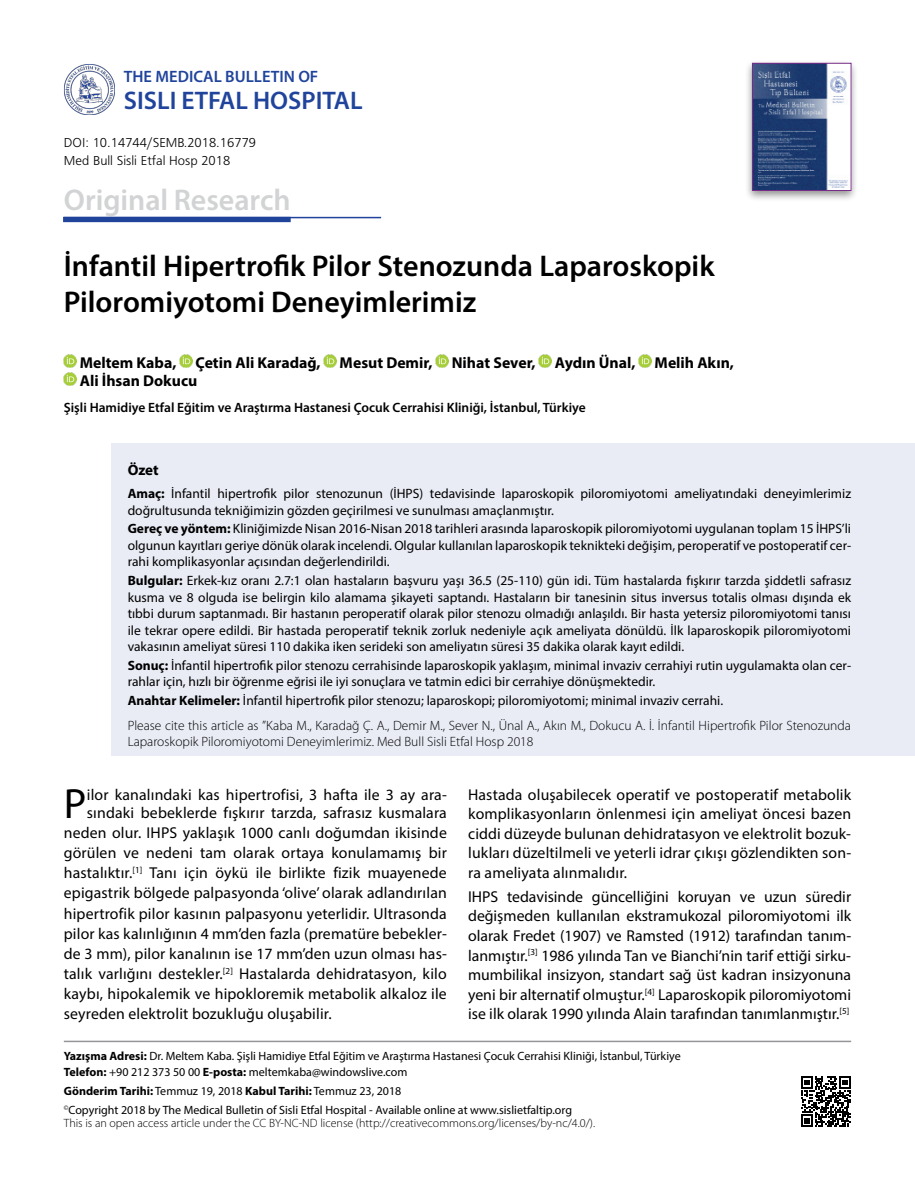
<style>
.page{position:relative;width:915px;height:1191px;background:#fff}
.page>*{position:absolute;margin:0;border:0;box-sizing:border-box;transform-origin:0 0}
.t1{font:42.45px "Myriad Pro";color:#000}
.t2{font:600 30px/36px "Myriad Pro";color:#000}
.t3{font:600 30px "Myriad Pro";color:#d1d3d4}
.t4{font:600 25.5px "Myriad Pro";color:#20449c}
.t5{font:600 16.5px "Myriad Pro";color:#20449c}
.t6{font:15.75px/19.6px "Myriad Pro";letter-spacing:.01em;color:#000;text-align:justify}
.t7{font:700 15.75px/18px "Myriad Pro";color:#000}
.t8{font:700 15px "Myriad Pro";color:#000}
.t9{font:13.5px/16.5px "Myriad Pro";color:#000}
.t10{font:300 13.5px/25px "Myriad Pro";color:#000}
.t11{font:600 13.5px "Myriad Pro";color:#000}
.t12{font:13.5px/18px "Frugal Normal Tr";color:#000}
.t13{font:12px/16.5px "Myriad Pro";color:#000}
.t14{font:300 12px "Myriad Pro";color:#000}
.s1{font-weight:700}
.s2{font-weight:400}
</style>
<div class="page">
<div style="left:112px;top:443px;width:802px;height:313px;background:#e9ecf5"></div>
<svg style="left:64px;top:355px;width:13px;height:12px"></svg>
<svg style="left:179px;top:355px;width:13px;height:12px"></svg>
<svg style="left:323px;top:355px;width:13px;height:12px"></svg>
<svg style="left:435px;top:355px;width:13px;height:12px"></svg>
<svg style="left:538px;top:355px;width:13px;height:12px"></svg>
<svg style="left:638px;top:355px;width:13px;height:12px"></svg>
<svg style="left:64px;top:373px;width:13px;height:12px"></svg>
<hr style="left:64px;top:217px;width:317px;height:1px;background:#20449c">
<div style="left:63px;top:217px;width:227px;height:5px;background:#20449c"></div>
<hr style="left:64px;top:1040px;width:786px;height:2px;background:#939598">
<img style="left:64px;top:64px;width:51px;height:51px">
<div style="left:744px;top:59px;width:114px;height:143px;background:#000;opacity:.43"></div>
<img style="left:754px;top:65px;width:94px;height:124px">
<div style="left:752px;top:63px;width:98px;height:128px;border:1px solid #792b88"></div>
<svg style="left:801px;top:1076px;width:49px;height:50px"></svg>
<p class="t5" style="left:124px;top:66px;width:196px">THE MEDICAL BULLETIN OF</p>
<h3 class="t4" style="left:124px;top:84px;width:240px">SISLI ETFAL HOSPITAL</h3>
<p class="t12" style="left:64px;top:133px;width:194px">DOI: 10.14744/SEMB.2018.16779<br>Med Bull Sisli Etfal Hosp 2018</p>
<h2 class="t3" style="left:64px;top:181px;width:228px">Original Research</h2>
<h2 class="t2" style="left:64px;top:247px;width:652px">İnfantil Hipertrofik Pilor Stenozunda Laparoskopik<br>Piloromiyotomi Deneyimlerimiz</h2>
<p class="t7" style="left:80px;top:353px;width:655px">Meltem Kaba, Çetin Ali Karadağ, Mesut Demir, Nihat Sever, Aydın Ünal, Melih Akın,<br>Ali İhsan Dokucu</p>
<p class="t11" style="left:64px;top:399px;width:523px">Şişli Hamidiye Etfal Eğitim ve Araştırma Hastanesi Çocuk Cerrahisi Kliniği, İstanbul, Türkiye</p>
<p class="t8" style="left:128px;top:460px;width:33px">Özet</p>
<p class="t9" style="left:128px;top:485px;width:724px"><span class="s1">Amaç:</span> İnfantil hipertrofik pilor stenozunun (İHPS) tedavisinde laparoskopik piloromiyotomi ameliyatındaki deneyimlerimiz doğrultusunda tekniğimizin gözden geçirilmesi ve sunulması amaçlanmıştır.</p>
<p class="t9" style="left:128px;top:520px;width:724px;text-align:justify"><span class="s1">Gereç ve yöntem:</span> Kliniğimizde Nisan 2016-Nisan 2018 tarihleri arasında laparoskopik piloromiyotomi uygulanan toplam 15 İHPS’li olgunun kayıtları geriye dönük olarak incelendi. Olgular kullanılan laparoskopik teknikteki değişim, peroperatif ve postoperatif cer&shy;rahi komplikasyonlar açısından değerlendirildi.</p>
<p class="t9" style="left:128px;top:572px;width:724px;text-align:justify"><span class="s1">Bulgular:</span> Erkek-kız oranı 2.7:1 olan hastaların başvuru yaşı 36.5 (25-110) gün idi. Tüm hastalarda fışkırır tarzda şiddetli safrasız kusma ve 8 olguda ise belirgin kilo alamama şikayeti saptandı. Hastaların bir tanesinin situs inversus totalis olması dışında ek tıbbi durum saptanmadı. Bir hastanın peroperatif olarak pilor stenozu olmadığı anlaşıldı. Bir hasta yetersiz piloromiyotomi tanısı ile tekrar opere edildi. Bir hastada peroperatif teknik zorluk nedeniyle açık ameliyata dönüldü. İlk laparoskopik piloromiyotomi vakasının ameliyat süresi 110 dakika iken serideki son ameliyatın süresi 35 dakika olarak kayıt edildi.</p>
<p class="t9" style="left:128px;top:656px;width:724px"><span class="s1">Sonuç:</span> İnfantil hipertrofik pilor stenozu cerrahisinde laparoskopik yaklaşım, minimal invaziv cerrahiyi rutin uygulamakta olan cer&shy;rahlar için, hızlı bir öğrenme eğrisi ile iyi sonuçlara ve tatmin edici bir cerrahiye dönüşmektedir.</p>
<p class="t10" style="left:128px;top:688px;width:724px"><span class="s1">Anahtar Kelimeler:</span> <span class="s2">İnfantil hipertrofik pilor stenozu; laparoskopi; piloromiyotomi; minimal invaziv cerrahi.<br></span>Please cite this article as ”Kaba M., Karadağ Ç. A., Demir M., Sever N., Ünal A., Akın M., Dokucu A. İ. İnfantil Hipertrofik Pilor Stenozunda</p>
<p class="t10" style="left:128px;top:729px;width:407px">Laparoskopik Piloromiyotomi Deneyimlerimiz. Med Bull Sisli Etfal Hosp 2018</p>
<h1 class="t1" style="left:64px;top:777px;width:24px">P</h1>
<p class="t6" style="left:87px;top:785px;width:361px;line-height:18px">ilor kanalındaki kas hipertrofisi, 3 hafta ile 3 ay ara&shy;sındaki bebeklerde fışkırır tarzda, safrasız kusmalara</p>
<p class="t6" style="left:64px;top:822px;width:384px;line-height:20.2px">neden olur. IHPS yaklaşık 1000 canlı doğumdan ikisinde görülen ve nedeni tam olarak ortaya konulamamış bir hastalıktır.<sup>[1]</sup> Tanı için öykü ile birlikte fizik muayenede epigastrik bölgede palpasyonda ‘olive’ olarak adlandırılan hipertrofik pilor kasının palpasyonu yeterlidir. Ultrasonda pilor kas kalınlığının 4 mm’den fazla (prematüre bebekler&shy;de 3 mm), pilor kanalının ise 17 mm’den uzun olması has&shy;talık varlığını destekler.<sup>[2]</sup> Hastalarda dehidratasyon, kilo kaybı, hipokalemik ve hipokloremik metabolik alkaloz ile seyreden elektrolit bozukluğu oluşabilir.</p>
<p class="t6" style="left:468px;top:784px;width:384px">Hastada oluşabilecek operatif ve postoperatif metabolik komplikasyonların önlenmesi için ameliyat öncesi bazen ciddi düzeyde bulunan dehidratasyon ve elektrolit bozuk&shy;lukları düzeltilmeli ve yeterli idrar çıkışı gözlendikten son&shy;ra ameliyata alınmalıdır.</p>
<p class="t6" style="left:468px;top:886px;width:384px">IHPS tedavisinde güncelliğini koruyan ve uzun süredir değişmeden kullanılan ekstramukozal piloromiyotomi ilk olarak Fredet (1907) ve Ramsted (1912) tarafından tanım&shy;lanmıştır.<sup>[3]</sup> 1986 yılında Tan ve Bianchi’nin tarif ettiği sirku&shy;mumbilikal insizyon, standart sağ üst kadran insizyonuna yeni bir alternatif olmuştur.<sup>[4]</sup> Laparoskopik piloromiyotomi ise ilk olarak 1990 yılında Alain tarafından tanımlanmıştır.<sup>[5]</sup></p>
<p class="t13" style="left:64px;top:1047px;width:618px"><span class="s1">Yazışma Adresi:</span> Dr. Meltem Kaba. Şişli Hamidiye Etfal Eğitim ve Araştırma Hastanesi Çocuk Cerrahisi Kliniği, İstanbul, Türkiye<br><span class="s1">Telefon:</span> +90 212 373 50 00 <span class="s1">E-posta:</span> meltemkaba@windowslive.com</p>
<p class="t13" style="left:64px;top:1081px;width:509px;line-height:18.6px"><span class="s1">Gönderim Tarihi:</span> Temmuz 19, 2018 <span class="s1">Kabul Tarihi:</span> Temmuz 23, 2018<br><sup>©</sup>Copyright 2018 by The Medical Bulletin of Sisli Etfal Hospital - Available online at www.sislietfaltip.org</p>
<p class="t14" style="left:64px;top:1116px;width:532px">This is an open access article under the CC BY-NC-ND license (http://creativecommons.org/licenses/by-nc/4.0/).</p>
</div>
